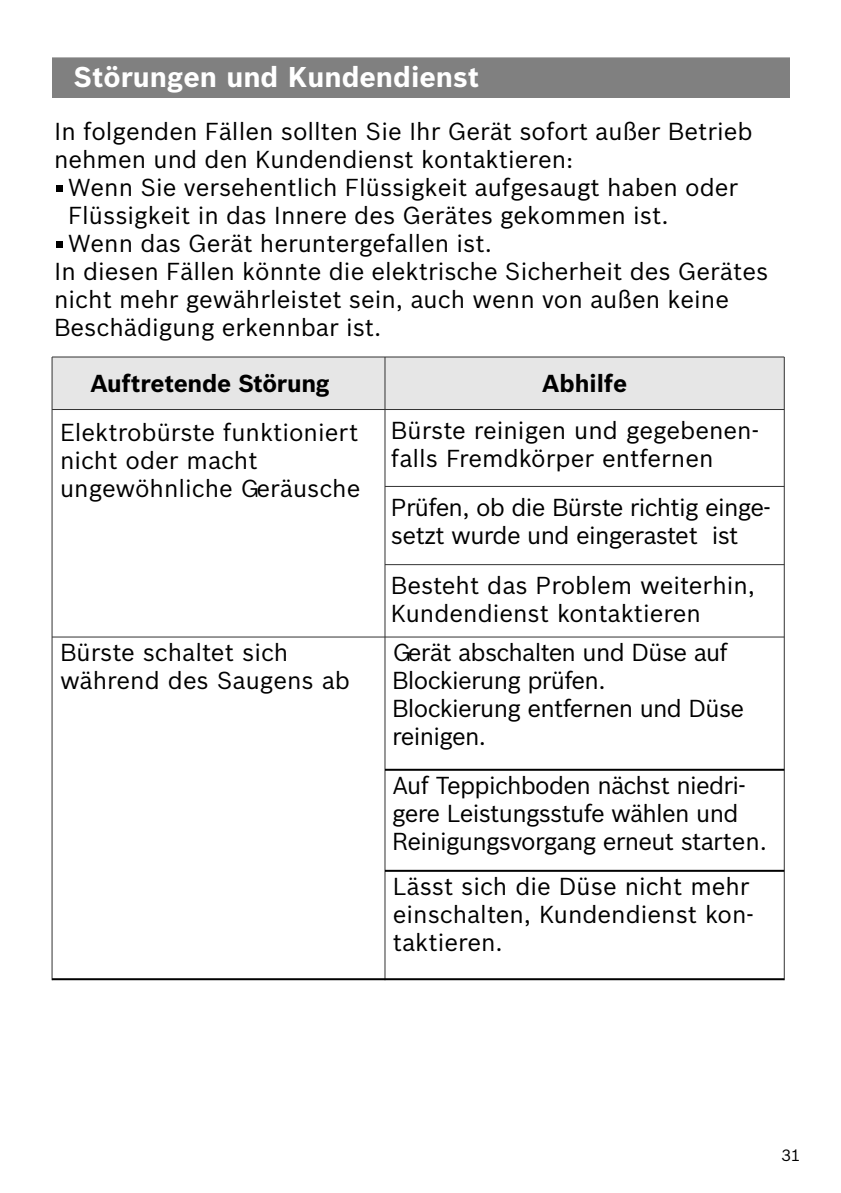
<style>
.page{position:relative;width:841px;height:1193px;background:#fff}
.page>*{position:absolute;margin:0;border:0;box-sizing:border-box;transform-origin:0 0}
.t1{font:700 28px "Bosch Sans";color:#fff}
.t2{font:24px/28px "Bosch Sans";color:#000}
.t3{font:24px/28px "Bosch Sans";letter-spacing:-.03em;color:#000}
.t4{font:700 24px "Bosch Sans";letter-spacing:-.01em;color:#000}
.t5{font:16px "Bosch Sans";color:#000}
</style>
<div class="page">
<div style="left:52px;top:58px;width:737px;height:39px;background:#808080"></div>
<div style="left:56px;top:185px;width:7px;height:6px;background:#000"></div>
<div style="left:56px;top:241px;width:7px;height:6px;background:#000"></div>
<div style="left:52px;top:357px;width:333px;height:52px;background:#e6e6e6"></div>
<div style="left:385px;top:357px;width:399px;height:52px;background:#e6e6e6"></div>
<hr style="left:52px;top:357px;width:1px;height:623px;background:#323232">
<hr style="left:384px;top:357px;width:1px;height:623px;background:#323232">
<hr style="left:783px;top:357px;width:1px;height:623px;background:#323232">
<hr style="left:52px;top:357px;width:732px;height:1px;background:#323232">
<hr style="left:52px;top:409px;width:732px;height:1px;background:#323232">
<hr style="left:385px;top:486px;width:399px;height:1px;background:#323232">
<hr style="left:385px;top:564px;width:399px;height:1px;background:#323232">
<hr style="left:52px;top:636px;width:732px;height:1px;background:#323232">
<hr style="left:385px;top:768px;width:399px;height:2px;background:#000">
<hr style="left:385px;top:869px;width:399px;height:2px;background:#000">
<hr style="left:52px;top:978px;width:732px;height:2px;background:#000">
<p class="t1" style="left:74px;top:61px;width:406px">Störungen und Kundendienst</p>
<p class="t2" style="left:54px;top:118px;width:699px">In folgenden Fällen sollten Sie Ihr Gerät sofort außer Betrieb</p>
<p class="t2" style="left:54px;top:146px;width:520px">nehmen und den Kundendienst kontaktieren:</p>
<p class="t2" style="left:68px;top:174px;width:671px">Wenn Sie versehentlich Flüssigkeit aufgesaugt haben oder</p>
<p class="t2" style="left:68px;top:202px;width:602px">Flüssigkeit in das Innere des Gerätes gekommen ist.</p>
<p class="t2" style="left:68px;top:230px;width:425px">Wenn das Gerät heruntergefallen ist.</p>
<p class="t2" style="left:54px;top:258px;width:715px">In diesen Fällen könnte die elektrische Sicherheit des Gerätes</p>
<p class="t2" style="left:54px;top:286px;width:676px">nicht mehr gewährleistet sein, auch wenn von außen keine</p>
<p class="t2" style="left:54px;top:314px;width:329px">Beschädigung erkennbar ist.</p>
<p class="t4" style="left:90px;top:369px;width:241px">Auftretende Störung</p>
<p class="t4" style="left:542px;top:369px;width:86px">Abhilfe</p>
<p class="t2" style="left:60px;top:419px;width:302px">Elektrobürste funktioniert nicht oder macht ungewöhnliche Geräusche</p>
<p class="t2" style="left:391px;top:417px;width:369px">Bürste reinigen und gegebenen&shy;falls Fremdkörper entfernen</p>
<p class="t3" style="left:391px;top:493px;width:381px">Prüfen, ob die Bürste richtig einge&shy;setzt wurde und eingerastet ist</p>
<p class="t2" style="left:391px;top:572px;width:365px">Besteht das Problem weiterhin,<br>Kundendienst kontaktieren</p>
<p class="t2" style="left:60px;top:638px;width:291px">Bürste schaltet sich während des Saugens ab</p>
<p class="t3" style="left:392px;top:638px;width:353px">Gerät abschalten und Düse auf<br>Blockierung prüfen.<br>Blockierung entfernen und Düse reinigen.</p>
<p class="t3" style="left:392px;top:772px;width:376px">Auf Teppichboden nächst niedri&shy;gere Leistungsstufe wählen und<br>Reinigungsvorgang erneut starten.</p>
<p class="t2" style="left:393px;top:873px;width:362px">Lässt sich die Düse nicht mehr einschalten, Kundendienst kon&shy;taktieren.</p>
<p class="t5" style="left:781px;top:1146px;width:20px">31</p>
</div>
